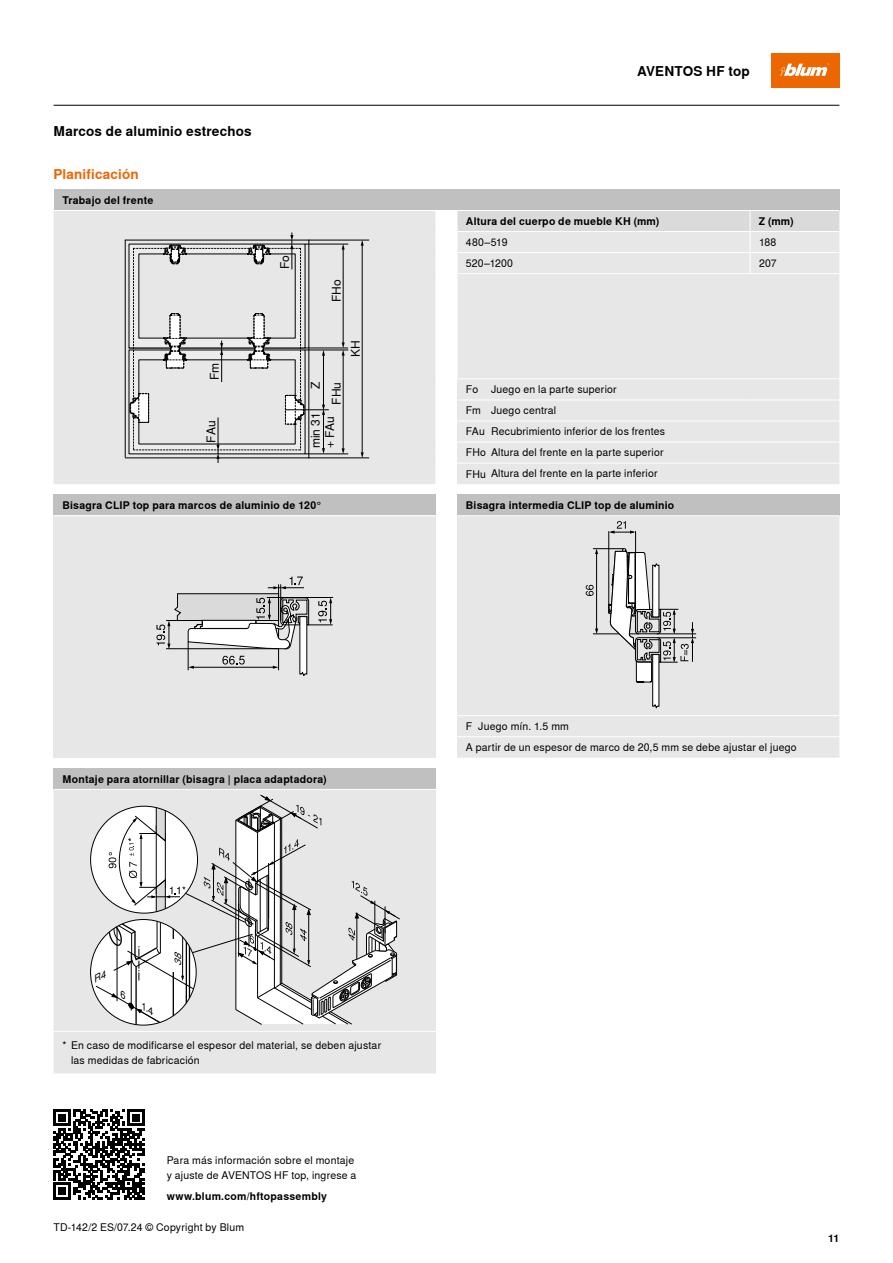
<style>
.page{position:relative;width:893px;height:1263px;background:#fff}
.page>*{position:absolute;margin:0;border:0;box-sizing:border-box;transform-origin:0 0}
._09_Tech_Subhead_Orange_Bold{font:700 13.5px "Nimbus Sans Global";letter-spacing:.01em;color:#000}
._09_Tech_Subhead_Orange_Bold-2{font:700 13.5px "Nimbus Sans Global";letter-spacing:.01em;color:#ec6602}
.t1{font:12px/14.4px "Nimbus Sans Global";color:#000}
._07_Table_Copy_Black_Regular_Left{font:10.5px/15px "Nimbus Sans Global";letter-spacing:.02em;color:#000}
._07_Table_Head_Black_Bold_Left{font:700 10.5px "Nimbus Sans Global";letter-spacing:.02em;color:#000}
._07_QR-Code_Black_Regular{font:10.5px/15px "Nimbus Sans Global";letter-spacing:.02em;color:#000}
._07_QR-Code_Black_Regular-2{font:700 10.5px "Nimbus Sans Global";letter-spacing:.025em;color:#000}
.t2{font:italic 9.15px "Nimbus San L";color:#000;scale:1.15 1}
</style>
<div class="page">
<div style="left:771px;top:54px;width:68px;height:34px;background:#ec6602"></div>
<svg style="left:780px;top:63px;width:49px;height:13px"></svg>
<div style="left:54px;top:189px;width:785px;height:21px;background:#c0c0c1"></div>
<div style="left:54px;top:211px;width:785px;height:273px;background:#e7e7e7"></div>
<hr style="left:436px;top:274px;width:1px;height:105px;background:#fff">
<hr style="left:457px;top:274px;width:1px;height:104px;background:#fff">
<svg style="left:436px;top:379px;width:1px;height:105px"></svg>
<hr style="left:457px;top:378px;width:293px;height:1px;background:#fff">
<hr style="left:750px;top:378px;width:89px;height:1px;background:#fff">
<hr style="left:457px;top:400px;width:293px;height:1px;background:#fff">
<hr style="left:750px;top:400px;width:89px;height:1px;background:#fff">
<hr style="left:457px;top:421px;width:293px;height:1px;background:#fff">
<hr style="left:750px;top:421px;width:89px;height:1px;background:#fff">
<hr style="left:457px;top:442px;width:293px;height:1px;background:#fff">
<hr style="left:750px;top:442px;width:89px;height:1px;background:#fff">
<hr style="left:457px;top:463px;width:293px;height:1px;background:#fff">
<hr style="left:750px;top:463px;width:89px;height:1px;background:#fff">
<svg style="left:436px;top:211px;width:403px;height:63px"></svg>
<hr style="left:309px;top:240px;width:1px;height:218px;background:#000">
<hr style="left:125px;top:240px;width:1px;height:217px;background:#000">
<hr style="left:125px;top:240px;width:184px;height:1px;background:#000">
<hr style="left:125px;top:458px;width:184px;height:1px;background:#000">
<hr style="left:309px;top:240px;width:60px;height:1px;background:#000">
<hr style="left:309px;top:458px;width:60px;height:1px;background:#000">
<hr style="left:305px;top:454px;width:43px;height:1px;background:#000">
<hr style="left:305px;top:350px;width:43px;height:1px;background:#000">
<hr style="left:305px;top:348px;width:43px;height:1px;background:#000">
<hr style="left:305px;top:244px;width:43px;height:1px;background:#000">
<hr style="left:362px;top:245px;width:1px;height:208px;background:#000">
<svg style="left:361px;top:240px;width:3px;height:6px"></svg>
<svg style="left:361px;top:452px;width:3px;height:6px"></svg>
<hr style="left:343px;top:249px;width:1px;height:94px;background:#000">
<svg style="left:342px;top:244px;width:3px;height:6px"></svg>
<hr style="left:343px;top:354px;width:1px;height:95px;background:#000">
<svg style="left:342px;top:342px;width:3px;height:13px"></svg>
<svg style="left:342px;top:448px;width:3px;height:6px"></svg>
<hr style="left:286px;top:409px;width:43px;height:1px;background:#000">
<hr style="left:323px;top:414px;width:1px;height:35px;background:#000">
<svg style="left:322px;top:448px;width:3px;height:6px"></svg>
<hr style="left:323px;top:355px;width:1px;height:51px;background:#000">
<svg style="left:322px;top:350px;width:3px;height:6px"></svg>
<svg style="left:322px;top:405px;width:3px;height:10px"></svg>
<svg style="left:129px;top:232px;width:176px;height:230px"></svg>
<svg style="left:53px;top:1109px;width:91px;height:91px"></svg>
<div style="left:54px;top:768px;width:382px;height:21px;background:#c0c0c1"></div>
<div style="left:54px;top:790px;width:382px;height:283px;background:#e7e7e7"></div>
<hr style="left:54px;top:1031px;width:382px;height:1px;background:#fff">
<div style="left:54px;top:495px;width:382px;height:21px;background:#c0c0c1"></div>
<div style="left:54px;top:516px;width:382px;height:242px;background:#e7e7e7"></div>
<hr style="left:54px;top:515px;width:382px;height:1px;background:#fff">
<div style="left:457px;top:495px;width:382px;height:21px;background:#c0c0c1"></div>
<div style="left:457px;top:516px;width:382px;height:242px;background:#e7e7e7"></div>
<hr style="left:457px;top:515px;width:382px;height:1px;background:#fff">
<hr style="left:457px;top:715px;width:382px;height:1px;background:#fff">
<hr style="left:457px;top:736px;width:382px;height:1px;background:#fff">
<svg style="left:156px;top:576px;width:177px;height:100px"></svg>
<svg style="left:586px;top:585px;width:8px;height:11px"></svg>
<hr style="left:593px;top:634px;width:46px;height:1px;background:#000">
<hr style="left:657px;top:634px;width:39px;height:1px;background:#000">
<hr style="left:657px;top:637px;width:39px;height:1px;background:#000">
<hr style="left:596px;top:550px;width:1px;height:82px;background:#000">
<hr style="left:593px;top:548px;width:31px;height:1px;background:#000">
<svg style="left:595px;top:628px;width:3px;height:6px"></svg>
<svg style="left:608px;top:521px;width:86px;height:188px"></svg>
<hr style="left:54px;top:105px;width:785px;height:1px;background:#000">
<svg style="left:91px;top:794px;width:309px;height:231px"></svg>
<p class="_09_Tech_Subhead_Orange_Bold" style="left:54px;top:124px;width:200px">Marcos de aluminio estrechos</p>
<p class="_09_Tech_Subhead_Orange_Bold-2" style="left:54px;top:166px;width:87px">Planificación</p>
<p class="_07_Table_Head_Black_Bold_Left" style="left:63px;top:194px;width:92px">Trabajo del frente</p>
<p class="t1" style="left:278px;top:269px;width:16px;rotate:-90deg">Fo</p>
<p class="t1" style="left:329px;top:302px;width:24px;rotate:-90deg">FHo</p>
<p class="t1" style="left:208px;top:380px;width:19px;rotate:-90deg">Fm</p>
<p class="t1" style="left:309px;top:389px;width:9px;rotate:-90deg">Z</p>
<p class="t1" style="left:329px;top:404px;width:24px;rotate:-90deg">FHu</p>
<p class="t1" style="left:204px;top:443px;width:24px;rotate:-90deg">FAu</p>
<p class="t1" style="left:309px;top:448px;width:38px;rotate:-90deg">min 31 + FAu</p>
<p class="t1" style="left:348px;top:357px;width:18px;rotate:-90deg">KH</p>
<p class="_09_Tech_Subhead_Orange_Bold" style="left:637px;top:63px;width:114px">AVENTOS HF top</p>
<p class="_07_Table_Head_Black_Bold_Left" style="left:466px;top:215px;width:195px">Altura del cuerpo de mueble KH (mm)</p>
<p class="_07_Table_Head_Black_Bold_Left" style="left:759px;top:215px;width:36px">Z (mm)</p>
<p class="_07_Table_Copy_Black_Regular_Left" style="left:466px;top:235px;width:43px">480–519</p>
<p class="_07_Table_Copy_Black_Regular_Left" style="left:759px;top:235px;width:19px">188</p>
<p class="_07_Table_Copy_Black_Regular_Left" style="left:466px;top:256px;width:49px">520–1200</p>
<p class="_07_Table_Copy_Black_Regular_Left" style="left:759px;top:256px;width:19px">207</p>
<p class="_07_Table_Copy_Black_Regular_Left" style="left:491px;top:382px;width:127px">Juego en la parte superior</p>
<p class="_07_Table_Copy_Black_Regular_Left" style="left:491px;top:403px;width:67px">Juego central</p>
<p class="_07_Table_Copy_Black_Regular_Left" style="left:466px;top:382px;width:14px">Fo</p>
<p class="_07_Table_Copy_Black_Regular_Left" style="left:466px;top:403px;width:17px">Fm</p>
<p class="_07_Table_Copy_Black_Regular_Left" style="left:466px;top:424px;width:20px">FAu</p>
<p class="_07_Table_Copy_Black_Regular_Left" style="left:466px;top:445px;width:22px">FHo</p>
<p class="_07_Table_Copy_Black_Regular_Left" style="left:466px;top:466px;width:22px">FHu</p>
<p class="_07_Table_Copy_Black_Regular_Left" style="left:491px;top:424px;width:175px">Recubrimiento inferior de los frentes</p>
<p class="_07_Table_Copy_Black_Regular_Left" style="left:491px;top:445px;width:174px">Altura del frente en la parte superior</p>
<p class="_07_Table_Copy_Black_Regular_Left" style="left:491px;top:466px;width:168px">Altura del frente en la parte inferior</p>
<p class="_07_Table_Head_Black_Bold_Left" style="left:63px;top:499px;width:261px">Bisagra CLIP top para marcos de aluminio de 120°</p>
<p class="_07_Table_Head_Black_Bold_Left" style="left:466px;top:499px;width:210px">Bisagra intermedia CLIP top de aluminio</p>
<p class="_07_Table_Head_Black_Bold_Left" style="left:63px;top:773px;width:266px">Montaje para atornillar (bisagra | placa adaptadora)</p>
<p class="t2" style="left:172px;top:966px;width:17px;rotate:-90deg">38</p>
<p class="_07_Table_Copy_Black_Regular_Left" style="left:71px;top:1038px;width:312px;text-indent:-9px">* En caso de modificarse el espesor del material, se deben ajustar las medidas de fabricación</p>
<p class="_07_QR-Code_Black_Regular" style="left:167px;top:1153px;width:191px">Para más información sobre el montaje y ajuste de AVENTOS HF top, ingrese a</p>
<p class="_07_QR-Code_Black_Regular-2" style="left:167px;top:1190px;width:162px">www.blum.com/hftopassembly</p>
<p class="_07_Table_Copy_Black_Regular_Left" style="left:54px;top:1220px;width:192px">TD-142/2 ES/07.24 © Copyright by Blum</p>
<p class="_07_Table_Copy_Black_Regular_Left" style="left:478px;top:719px;width:92px">Juego mín. 1.5 mm</p>
<p class="_07_Table_Copy_Black_Regular_Left" style="left:466px;top:719px;width:8px">F</p>
<p class="_07_Table_Copy_Black_Regular_Left" style="left:466px;top:740px;width:332px">A partir de un espesor de marco de 20,5 mm se debe ajustar el juego</p>
<p class="_07_Table_Head_Black_Bold_Left" style="left:828px;top:1232px;width:13px">11</p>
</div>
